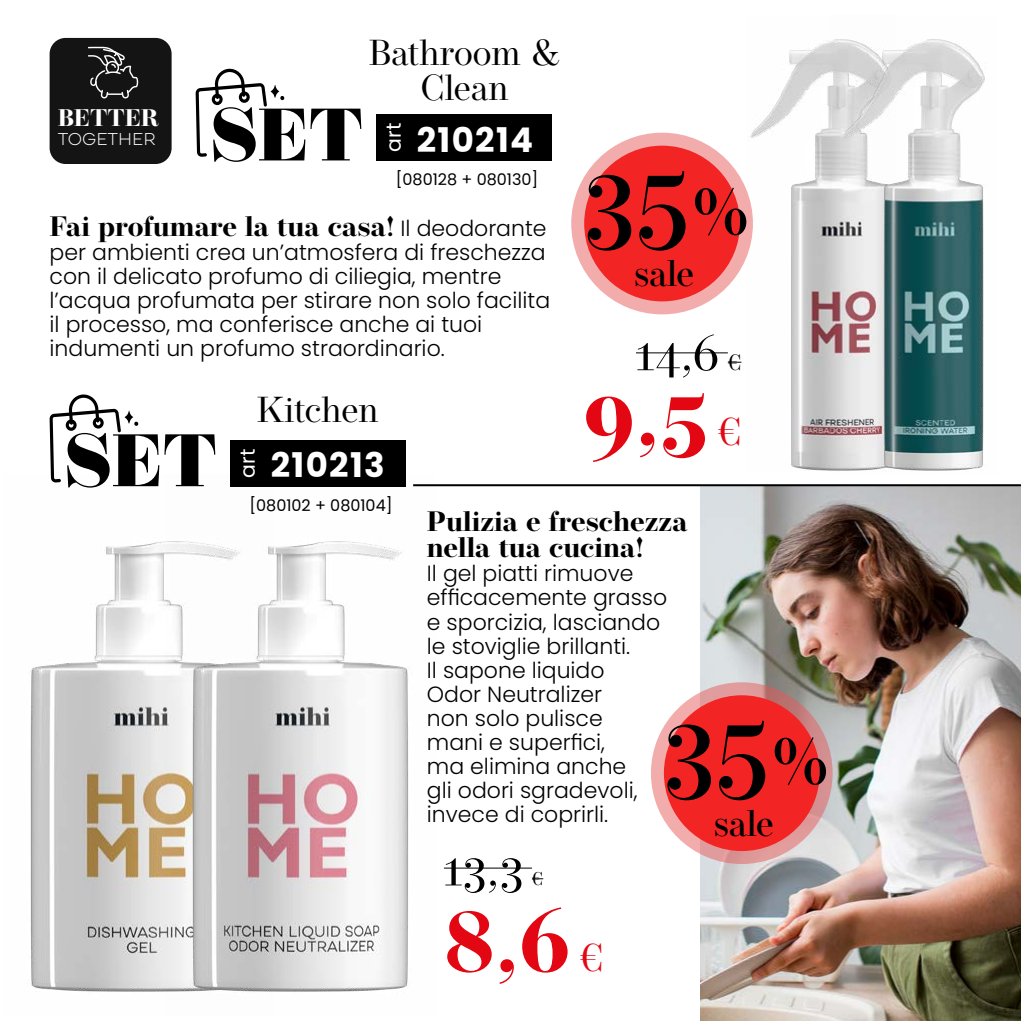
<style>
.page{position:relative;width:1021px;height:1021px;background:#fff}
.page>*{position:absolute;margin:0;border:0;box-sizing:border-box;transform-origin:0 0}
.t1{font:500 113.2px "Operetta 12";color:#000}
.t2{font:700 92px "Operetta 12";color:#e30613}
.t3{font:52px "Operetta 12";color:#000}
.t4{font:500 36.6px "Operetta 12";color:#000}
.t5{font:36px/35.2px "Operetta 12";color:#000;text-align:center}
.t6{font:700 34px "Poppins";letter-spacing:.04em;color:#fff}
.t7{font:700 28px/26px "Operetta 12";color:#000}
.t8{font:700 24px "Operetta 12";color:#fff}
.t9{font:300 22px/24px "Poppins";color:#000}
.t10{font:20.4px "Poppins";color:#fff}
.t11{font:20px "Operetta 12";color:#000}
.t12{font:300 17px "Cardium A";color:#fff}
.t13{font:16px "Poppins";color:#000}
.s1{font-family:"Poppins";font-weight:300;font-size:22px}
.s2{font-size:88px}
.s3{font-size:24px}
.s4{font-weight:400;font-size:42px}
</style>
<div class="page">
<img style="left:1020px;top:484px;width:1px;height:536px">
<img style="left:700px;top:486px;width:320px;height:534px">
<img style="left:30px;top:487px;width:135px;height:505px">
<img style="left:165px;top:475px;width:270px;height:517px">
<img style="left:746px;top:40px;width:83px;height:431px">
<img style="left:829px;top:39px;width:156px;height:432px">
<div style="left:230px;top:440px;width:175px;height:46px;background:#000"></div>
<svg style="left:50px;top:394px;width:165px;height:93px"></svg>
<div style="left:376px;top:114px;width:175px;height:47px;background:#000"></div>
<svg style="left:195px;top:68px;width:166px;height:94px"></svg>
<hr style="left:636px;top:352px;width:92px;height:1px;background:#000">
<svg style="left:728px;top:362px;width:13px;height:1px"></svg>
<div style="left:571px;top:133px;width:182px;height:181px;background:#f3acac;border-radius:50%"></div>
<div style="left:584px;top:146px;width:156px;height:155px;background:#f22424;border-radius:50%"></div>
<div style="left:50px;top:38px;width:122px;height:126px;background:#141414;border-radius:16px"></div>
<svg style="left:88px;top:47px;width:50px;height:51px"></svg>
<svg style="left:651px;top:682px;width:181px;height:182px;background:#e09898"></svg>
<div style="left:664px;top:695px;width:155px;height:156px;background:#f22424;border-radius:50%"></div>
<hr style="left:444px;top:867px;width:88px;height:1px;background:#000">
<hr style="left:413px;top:484px;width:607px;height:2px;background:#000">
<p class="t8" style="left:58px;top:104px;width:103px">BETTER</p>
<p class="t12" style="left:58px;top:129px;width:100px">TOGETHER</p>
<h3 class="t5" style="left:368px;top:35px;width:193px">Bathroom &amp;<br>Clean</h3>
<p class="t10" style="left:382px;top:152px;width:30px;rotate:-90deg">art</p>
<h3 class="t6" style="left:417px;top:120px;width:118px">210214</h3>
<p class="t13" style="left:396px;top:170px;width:144px">[080128 + 080130]</p>
<p class="t7" style="left:50px;top:213px;width:498px">Fai profumare la tua casa! <span class="s1">Il deodorante</span></p>
<p class="t9" style="left:50px;top:241px;width:502px">per ambienti crea un’atmosfera di freschezza con il delicato profumo di ciliegia, mentre l’acqua profumata per stirare non solo facilita il processo, ma conferisce anche ai tuoi indumenti un profumo straordinario.</p>
<h3 class="t5" style="left:256px;top:392px;width:124px">Kitchen</h3>
<p class="t10" style="left:236px;top:477px;width:30px;rotate:-90deg">art</p>
<h3 class="t6" style="left:271px;top:446px;width:115px">210213</h3>
<h1 class="t1" style="left:584px;top:129px;width:169px">35<span class="s2">%</span></h1>
<h3 class="t4" style="left:634px;top:252px;width:62px">sale</h3>
<h3 class="t3" style="left:636px;top:322px;width:107px">14,6 <span class="s3">€</span></h3>
<h2 class="t2" style="left:583px;top:359px;width:160px">9,5 <span class="s4">€</span></h2>
<p class="t13" style="left:249px;top:496px;width:144px">[080102 + 080104]</p>
<p class="t7" style="left:427px;top:509px;width:262px">Pulizia e freschezza nella tua cucina!</p>
<p class="t9" style="left:427px;top:562px;width:242px">Il gel piatti rimuove efficacemente grasso e sporcizia, lasciando le stoviglie brillanti.<br>Il sapone liquido<br>Odor Neutralizer<br>non solo pulisce<br>mani e superfici,<br>ma elimina anche<br>gli odori sgradevoli, invece di coprirli.</p>
<h1 class="t1" style="left:663px;top:678px;width:169px">35<span class="s2">%</span></h1>
<h3 class="t4" style="left:713px;top:801px;width:62px">sale</h3>
<h3 class="t3" style="left:444px;top:837px;width:81px">13,3</h3>
<p class="t11" style="left:532px;top:866px;width:13px">€</p>
<h2 class="t2" style="left:444px;top:885px;width:161px">8,6 <span class="s4">€</span></h2>
</div>
